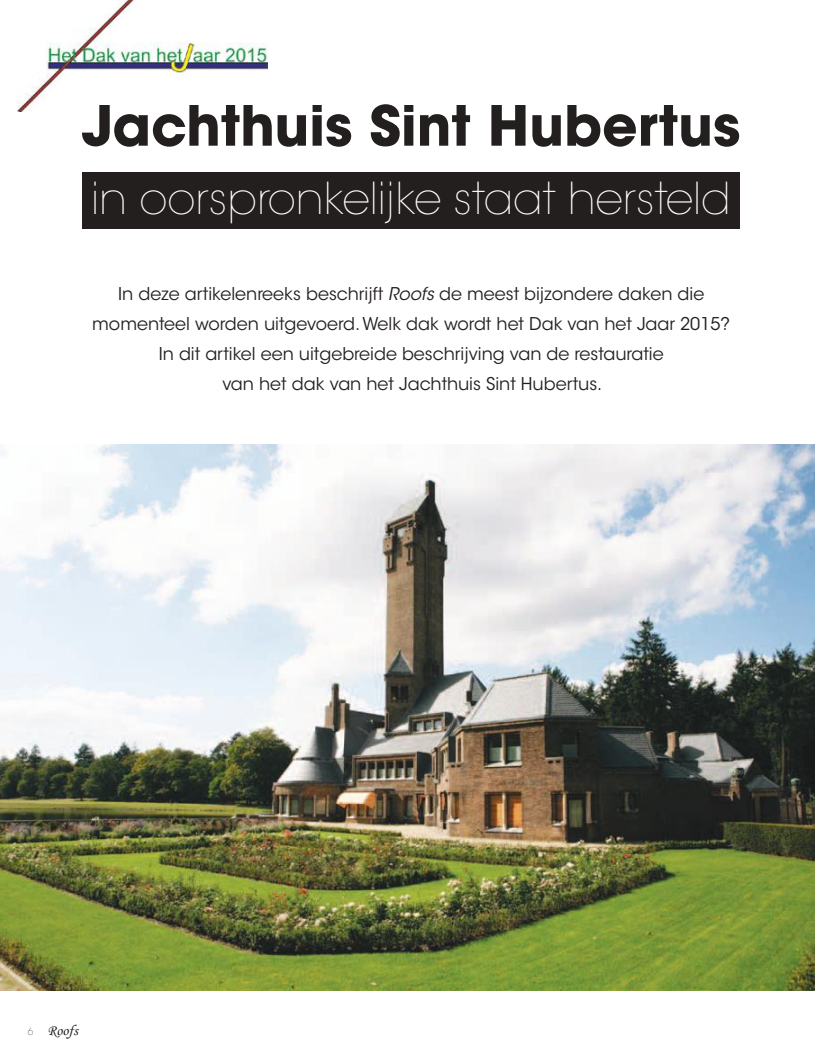
<style>
.page{position:relative;width:815px;height:1063px;background:#fff}
.page>*{position:absolute;margin:0;border:0;box-sizing:border-box;transform-origin:0 0}
.t1{font:700 55px "ITC Avant Garde Std";color:#241f1f}
.t2{font:200 43.75px "ITC Avant Garde Std";color:#fff}
.t3{font:17.5px/30px "ITC Avant Garde Std";color:#241f1f;text-align:center}
.t4{font:15px "Monotype Corsiva";color:#241f1f}
.s1{font-style:italic}
.s2{font-family:"ITC Avant Garde Std";font-weight:200;font-size:10px}
</style>
<div class="page">
<img style="left:18px;top:0;width:249px;height:111px">
<div style="left:82px;top:172px;width:658px;height:57px;background:#241f1f"></div>
<img style="left:0;top:444px;width:815px;height:547px">
<h1 class="t1" style="left:82px;top:90px;width:660px">Jachthuis sint hubertus</h1>
<h2 class="t2" style="left:91px;top:173px;width:641px">in oorspronkelijke staat hersteld</h2>
<p class="t3" style="left:92px;top:279px;width:639px">In deze artikelenreeks beschrijft <span class="s1">Roofs</span> de meest bijzondere daken die momenteel worden uitgevoerd. Welk dak wordt het Dak van het Jaar 2015?<br>In dit artikel een uitgebreide beschrijving van de restauratie<br>van het dak van het Jachthuis Sint Hubertus.</p>
<p class="t4" style="left:28px;top:1021px;width:51px"><span class="s2">6</span> Roofs</p>
</div>
